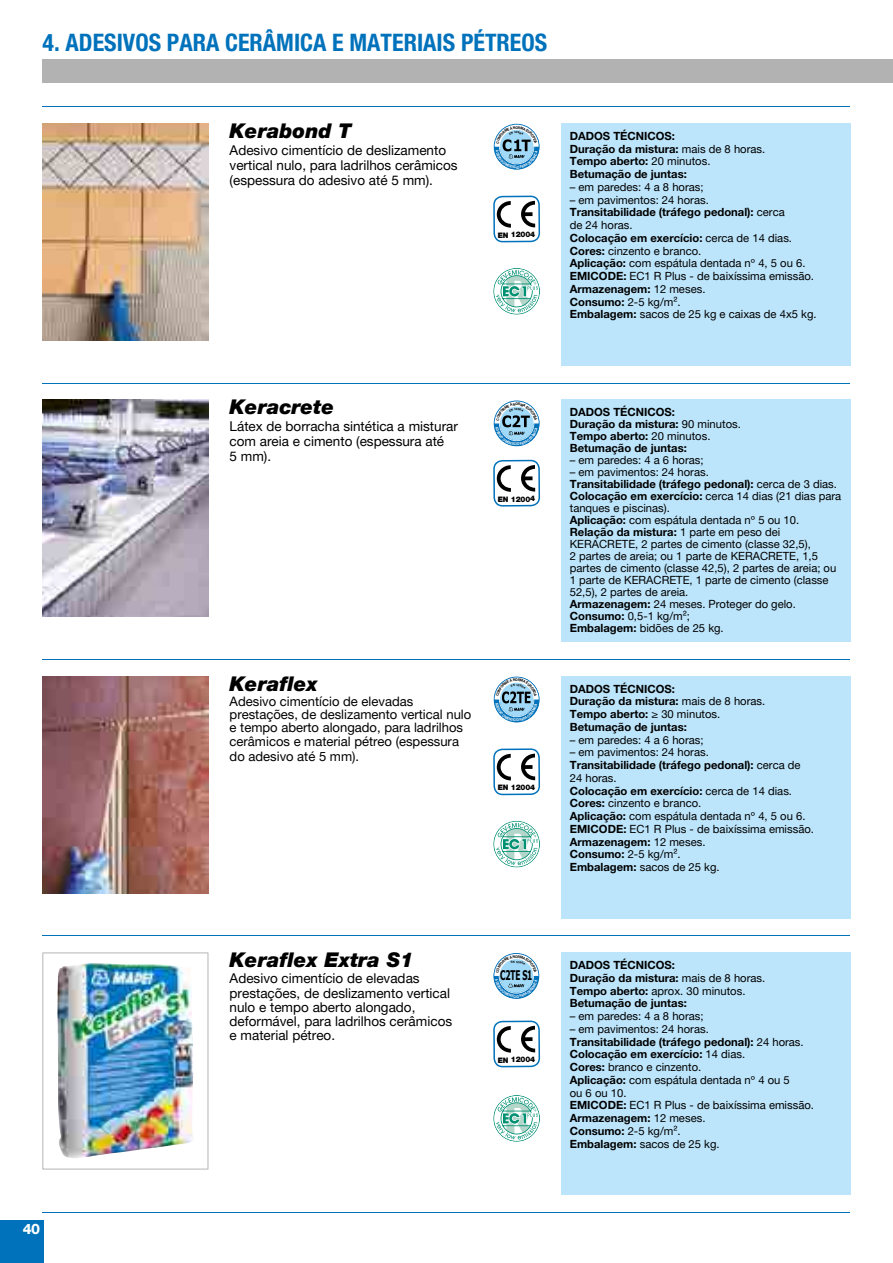
<style>
.page{position:relative;width:893px;height:1263px;background:#fff}
.page>*{position:absolute;margin:0;border:0;box-sizing:border-box;transform-origin:0 0}
.t1{font:700 condensed 24px "Helvetica Neue LTW1 G";color:#0072bb}
.t2{font:italic 900 20.25px "Helvetica Neue LTW1 G";color:#000}
.t3{font:800 14.25px "Helvetica Neue LTW1 G";color:#fff}
.t4{font:13.5px/14.2px "Helvetica Neue LTW1 G";color:#000}
.t5{font:700 13.5px "Tahoma";letter-spacing:-.03em;color:#000;scale:.6 1}
.t6{font:13.05px/13.2px "Helvetica Neue LTW1 G";color:#000}
.t7{font:11.25px/12.8px "Helvetica Neue LTW1 G";color:#000}
.t8{font:700 11.25px/12.8px "Helvetica Neue LTW1 G";color:#000}
.t9{font:900 7.5px "Helvetica Neue LTW1 G";letter-spacing:-.03em;color:#000}
.s1{font-weight:400}
.s2{font-weight:700}
</style>
<div class="page">
<hr style="left:43px;top:106px;width:807px;height:1px;background:#0072bb">
<hr style="left:43px;top:383px;width:807px;height:1px;background:#0072bb">
<hr style="left:43px;top:659px;width:807px;height:1px;background:#0072bb">
<hr style="left:43px;top:935px;width:807px;height:1px;background:#0072bb">
<hr style="left:43px;top:1212px;width:807px;height:1px;background:#0072bb">
<div style="left:0;top:1220px;width:43px;height:43px;background:#0072bb"></div>
<div style="left:43px;top:60px;width:850px;height:23px;background:#b3b2b2"></div>
<div style="left:561px;top:952px;width:289px;height:243px;background:#bce4fa"></div>
<svg style="left:493px;top:1020px;width:47px;height:47px"></svg>
<svg style="left:493px;top:1095px;width:47px;height:47px"></svg>
<img style="left:43px;top:952px;width:165px;height:217px">
<svg style="left:493px;top:748px;width:47px;height:47px"></svg>
<svg style="left:493px;top:821px;width:47px;height:46px"></svg>
<img style="left:43px;top:676px;width:165px;height:217px">
<div style="left:561px;top:400px;width:289px;height:242px;background:#bce4fa"></div>
<svg style="left:493px;top:460px;width:47px;height:47px"></svg>
<img style="left:43px;top:400px;width:165px;height:217px">
<div style="left:561px;top:123px;width:289px;height:243px;background:#bce4fa"></div>
<svg style="left:493px;top:196px;width:47px;height:46px"></svg>
<svg style="left:493px;top:268px;width:47px;height:47px"></svg>
<img style="left:43px;top:123px;width:165px;height:217px">
<div style="left:561px;top:676px;width:289px;height:242px;background:#bce4fa"></div>
<svg style="left:494px;top:954px;width:44px;height:44px"></svg>
<svg style="left:495px;top:677px;width:44px;height:44px"></svg>
<svg style="left:495px;top:401px;width:44px;height:44px"></svg>
<svg style="left:495px;top:125px;width:44px;height:44px"></svg>
<h1 class="t1" style="left:43px;top:28px;width:506px">4. ADESIVOS PARA CERÂMICA E MATERIAIS PÉTREOS</h1>
<h2 class="t2" style="left:230px;top:118px;width:123px">Kerabond T</h2>
<p class="t4" style="left:230px;top:142px;width:230px;line-height:15px">Adesivo cimentício de deslizamento vertical nulo, para ladrilhos cerâmicos (espessura do adesivo até 5 mm).</p>
<p class="t9" style="left:498px;top:230px;width:39px">EN 12004</p>
<p class="t8" style="left:570px;top:129px;width:197px">DADOS TÉCNICOS:<br>Duração da mistura: <span class="s1">mais de 8 horas.<br></span>Tempo aberto: <span class="s1">20 minutos.<br></span>Betumação de juntas:</p>
<p class="t7" style="left:570px;top:180px;width:135px">– em paredes: 4 a 8 horas;</p>
<p class="t7" style="left:570px;top:193px;width:248px">– em pavimentos: 24 horas.<br><span class="s2">Transitabilidade (tráfego pedonal):</span> cerca<br>de 24 horas.<br><span class="s2">Colocação em exercício:</span> cerca de 14 dias.<br><span class="s2">Cores:</span> cinzento e branco.<br><span class="s2">Aplicação:</span> com espátula dentada nº 4, 5 ou 6.<br><span class="s2">EMICODE:</span> EC1 R Plus - de baixíssima emissão.<br><span class="s2">Armazenagem:</span> 12 meses.<br><span class="s2">Consumo:</span> 2-5 kg/m².<br><span class="s2">Embalagem:</span> sacos de 25 kg e caixas de 4x5 kg.</p>
<p class="t3" style="left:23px;top:1220px;width:19px">40</p>
<h2 class="t2" style="left:230px;top:395px;width:106px">Keracrete</h2>
<p class="t4" style="left:230px;top:419px;width:230px;line-height:15px">Látex de borracha sintética a misturar com areia e cimento (espessura até<br>5 mm).</p>
<p class="t9" style="left:498px;top:494px;width:39px">EN 12004</p>
<h2 class="t2" style="left:230px;top:671px;width:91px">Keraflex</h2>
<p class="t6" style="left:230px;top:695px;width:243px">Adesivo cimentício de elevadas prestações, de deslizamento vertical nulo e tempo aberto alongado, para ladrilhos cerâmicos e material pétreo (espessura</p>
<p class="t6" style="left:230px;top:749px;width:131px">do adesivo até 5 mm).</p>
<p class="t9" style="left:498px;top:783px;width:39px">EN 12004</p>
<h2 class="t2" style="left:230px;top:948px;width:186px">Keraflex Extra S1</h2>
<p class="t4" style="left:230px;top:971px;width:224px">Adesivo cimentício de elevadas prestações, de deslizamento vertical nulo e tempo aberto alongado, deformável, para ladrilhos cerâmicos e material pétreo.</p>
<p class="t5" style="left:500px;top:966px;width:55px">C2TE S1</p>
<p class="t9" style="left:498px;top:1055px;width:39px">EN 12004</p>
<p class="t8" style="left:570px;top:406px;width:173px;line-height:12px">DADOS TÉCNICOS:<br>Duração da mistura: <span class="s1">90 minutos.<br></span>Tempo aberto: <span class="s1">20 minutos.<br></span>Betumação de juntas:</p>
<p class="t7" style="left:570px;top:454px;width:135px">– em paredes: 4 a 6 horas;</p>
<p class="t7" style="left:570px;top:466px;width:273px;line-height:12px">– em pavimentos: 24 horas.<br><span class="s2">Transitabilidade (tráfego pedonal):</span> cerca de 3 dias.<br><span class="s2">Colocação em exercício:</span> cerca 14 dias (21 dias para tanques e piscinas).<br><span class="s2">Aplicação:</span> com espátula dentada nº 5 ou 10.<br><span class="s2">Relação da mistura:</span> 1 parte em peso dei KERACRETE, 2 partes de cimento (classe 32,5),<br>2 partes de areia; ou 1 parte de KERACRETE, 1,5 partes de cimento (classe 42,5), 2 partes de areia; ou 1 parte de KERACRETE, 1 parte de cimento (classe 52,5), 2 partes de areia.<br><span class="s2">Armazenagem:</span> 24 meses. Proteger do gelo.<br><span class="s2">Consumo:</span> 0,5-1 kg/m²;<br><span class="s2">Embalagem:</span> bidões de 25 kg.</p>
<p class="t8" style="left:570px;top:682px;width:197px">DADOS TÉCNICOS:<br>Duração da mistura: <span class="s1">mais de 8 horas.<br></span>Tempo aberto: <span class="s1">≥ 30 minutos.<br></span>Betumação de juntas:</p>
<p class="t7" style="left:570px;top:733px;width:135px">– em paredes: 4 a 6 horas;</p>
<p class="t7" style="left:570px;top:746px;width:246px">– em pavimentos: 24 horas.<br><span class="s2">Transitabilidade (tráfego pedonal):</span> cerca de<br>24 horas.<br><span class="s2">Colocação em exercício:</span> cerca de 14 dias.<br><span class="s2">Cores:</span> cinzento e branco.<br><span class="s2">Aplicação:</span> com espátula dentada nº 4, 5 ou 6.<br><span class="s2">EMICODE:</span> EC1 R Plus - de baixíssima emissão.<br><span class="s2">Armazenagem:</span> 12 meses.<br><span class="s2">Consumo:</span> 2-5 kg/m².<br><span class="s2">Embalagem:</span> sacos de 25 kg.</p>
<p class="t8" style="left:570px;top:959px;width:197px">DADOS TÉCNICOS:<br>Duração da mistura: <span class="s1">mais de 8 horas.<br></span>Tempo aberto: <span class="s1">aprox. 30 minutos.<br></span>Betumação de juntas:</p>
<p class="t7" style="left:570px;top:1010px;width:135px">– em paredes: 4 a 8 horas;</p>
<p class="t7" style="left:570px;top:1022px;width:246px">– em pavimentos: 24 horas.<br><span class="s2">Transitabilidade (tráfego pedonal):</span> 24 horas.<br><span class="s2">Colocação em exercício:</span> 14 dias.<br><span class="s2">Cores:</span> branco e cinzento.<br><span class="s2">Aplicação:</span> com espátula dentada nº 4 ou 5<br>ou 6 ou 10.<br><span class="s2">EMICODE:</span> EC1 R Plus - de baixíssima emissão.<br><span class="s2">Armazenagem:</span> 12 meses.<br><span class="s2">Consumo:</span> 2-5 kg/m².<br><span class="s2">Embalagem:</span> sacos de 25 kg.</p>
</div>
